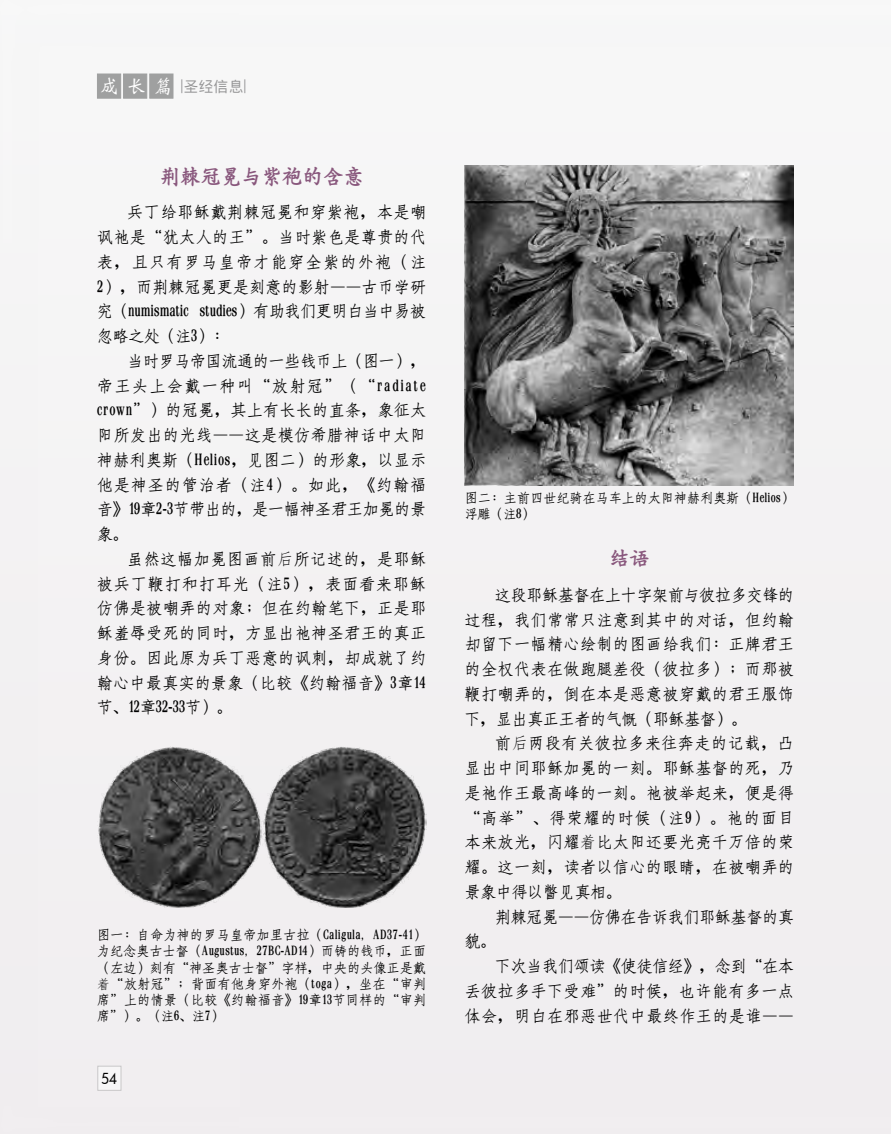
<style>
.page{position:relative;width:891px;height:1134px;background:#f3f1f2}
.page>*{position:absolute;margin:0;border:0;box-sizing:border-box;transform-origin:0 0}
.t1{font:21px "Han Wang Kai Bold Gb 5";color:#89587d}
.t2{font:16.5px/24.8px "Han Wang Fang Song Medium Gb 5";letter-spacing:.04em;color:#000;text-align:justify;scale:.95 1}
.t3{font:16.5px/24.8px "Han Wang Fang Song Medium Gb 5";letter-spacing:.005em;color:#000;scale:.95 1}
.t4{font:15px "Han Wang Hei Medium Gb 5";color:#949495}
.t5{font:14.85px "Futura Md";color:#000;scale:.91 1}
.t6{font:13.5px/16.2px "Han Wang Fang Song Medium Gb 5";letter-spacing:.025em;color:#000;scale:.95 1}
.s1{font-family:"Han Wang Wei Bei Medium Gb 5";font-size:19.5px;color:#fff}
.s2{font-family:"Fang Song"}
</style>
<div class="page">
<img style="left:98px;top:747px;width:328px;height:161px">
<img style="left:465px;top:166px;width:329px;height:320px">
<div style="left:150px;top:74px;width:23px;height:24px;background:#9fa0a0"></div>
<div style="left:123px;top:74px;width:24px;height:24px;background:#9fa0a0"></div>
<div style="left:97px;top:74px;width:24px;height:24px;background:#9fa0a0"></div>
<div style="left:98px;top:1066px;width:23px;height:25px;background:#f7f6f7;border:1px solid #9fa0a0"></div>
<p class="t4" style="left:100px;top:79px;width:148px"><span class="s1">成長篇</span> |聖經信息|</p>
<p class="t1" style="left:160px;top:165px;width:205px">荊棘冠冕與紫袍的含意</p>
<p class="t2" style="left:97px;top:200px;width:348px;text-indent:30px">兵丁給耶穌戴荊棘冠冕和穿紫袍，本是嘲諷祂是“猶太人的王”。當時紫色是尊貴的代表，且只有羅馬皇帝才能穿全紫的外袍（註2），而荊棘冠冕更是刻意的影射——古幣學研究（numismatic studies）有助我們更明白當中易被忽略之處（註3）：</p>
<p class="t2" style="left:97px;top:349px;width:348px;text-indent:30px">當時羅馬帝國流通的一些錢幣上（圖一），帝王頭上會戴一種叫“放射冠”（“radiate crown”）的冠冕，其上有長長的直條，象征太陽所發出的光線——這是模仿希臘神話中太陽神赫利奧斯（Helios，見圖二）的形象，以顯示他是神聖的管治者（註4）。如此，《約翰福音》19章2-3節帶出的，是一幅神聖君王加冕的景象。</p>
<p class="t2" style="left:97px;top:547px;width:348px;text-indent:30px">雖然這幅加冕圖畫前<span class="s2">后</span>所記述的，是耶穌被兵丁鞭打和打耳光（註5），表面看來耶穌仿佛是被嘲弄的對象；但在約翰筆下，正是耶穌羞辱受死的同時，方顯出祂神聖君王的真正身份。因此原為兵丁惡意的諷刺，卻成就了約翰心中最真實的景象（比較《約翰福音》3章14節、12章32-33節）。</p>
<p class="t6" style="left:97px;top:927px;width:348px;text-align:justify">圖一：自命為神的羅馬皇帝加里古拉（Caligula, AD37-41）為紀念奧古士督（Augustus, 27BC-AD14）而鑄的錢幣，正面（左邊）刻有“神聖奧古士督”字樣，中央的頭像正是戴<span class="s2">着</span>“放射冠”；背面有他身穿外袍（toga），坐在“審判席”上的情景（比較《約翰福音》19章13節同樣的“審判席”）。（註6、註7）</p>
<p class="t5" style="left:101px;top:1068px;width:19px">54</p>
<p class="t6" style="left:465px;top:490px;width:348px">圖二：主前四世紀騎在馬車上的太陽神赫利奧斯（Helios）浮雕（註8）</p>
<p class="t1" style="left:609px;top:547px;width:42px">結語</p>
<p class="t2" style="left:465px;top:583px;width:348px;text-indent:30px">這段耶穌基督在上十字架前與彼拉多交鋒的過程，我們常常只注意到其中的對話，但約翰卻留下一幅精心繪製的圖畫給我們：正牌君王的全權代表在做跑腿差役（彼拉多）；而那被鞭打嘲弄的，倒在本是惡意被穿戴的君王服飾下，顯出真正王者的氣慨（耶穌基督）。</p>
<p class="t2" style="left:465px;top:731px;width:348px;text-indent:30px">前<span class="s2">后</span>兩段有關彼拉多來往奔走的記載，凸顯出中間耶穌加冕的一刻。耶穌基督的死，乃是祂作王最高峰的一刻。祂被舉起來，便是得“高舉”、得榮耀的時候（註9）。祂的面目本來放光，閃耀<span class="s2">着</span>比太陽還要光亮千萬倍的榮耀。這一刻，讀者以信心的眼睛，在被嘲弄的景象中得以瞥見真相。</p>
<p class="t3" style="left:465px;top:905px;width:348px;text-indent:30px">荊棘冠冕——仿彿在告訴我們耶穌基督的真貌。</p>
<p class="t2" style="left:465px;top:954px;width:348px;text-indent:30px">下次當我們頌讀《使徒信經》，唸到“在本丟彼拉多手下受難”的時候，也許能有多一點體會，明白在邪惡世代中最終作王的是誰——</p>
</div>
